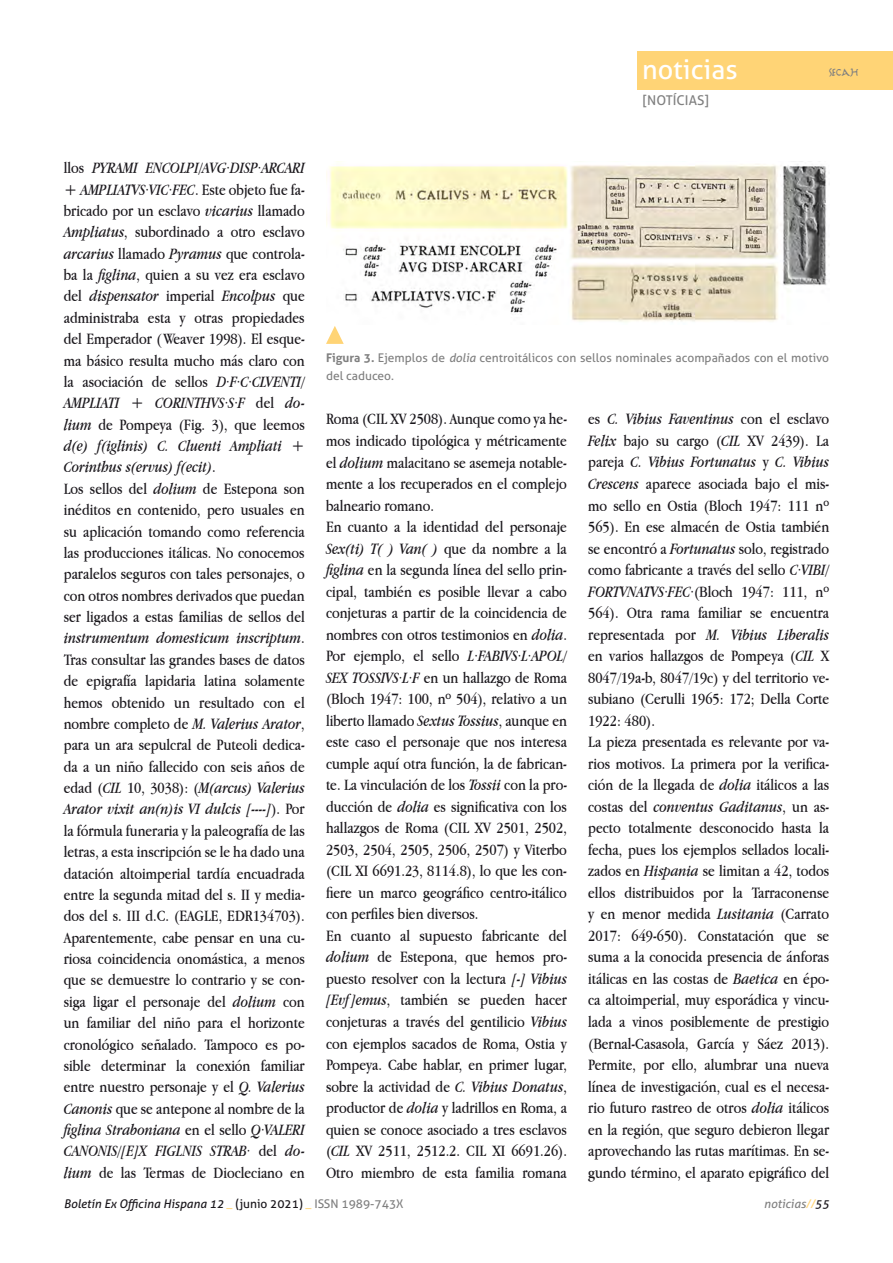
<style>
.page{position:relative;width:893px;height:1263px;background:#fff}
.page>*{position:absolute;margin:0;border:0;box-sizing:border-box;transform-origin:0 0}
.t1{font:27px "Aller";color:#fff}
.t2{font:18px "Marathon II";color:#808080}
.t3{font:16.5px/21.5px "Apple Garamond";color:#1a171c}
.t4{font:13.5px "Aller";color:#808080}
.t5{font:12px/18px "Aller";color:#808080}
.t6{font:italic 12px "Aller";color:#1a171c}
.t7{font:italic 12px "Aller";color:#808080}
.s1{font-style:italic}
.s2{font-weight:700}
.s3{font-style:normal;color:#ffd476}
.s4{font-style:normal}
.s5{font-style:normal;color:#808080}
.s6{color:#ffd476}
.s7{color:#1a171c}
</style>
<div class="page">
<div style="left:638px;top:51px;width:255px;height:38px;background:#ffd476"></div>
<svg style="left:326px;top:326px;width:18px;height:18px"></svg>
<img style="left:326px;top:164px;width:503px;height:158px">
<h1 class="t1" style="left:642px;top:53px;width:97px">noticias</h1>
<p class="t2" style="left:829px;top:64px;width:31px">secah</p>
<p class="t4" style="left:643px;top:92px;width:67px">[NOTÍCIAS]</p>
<p class="t3" style="left:64px;top:157px;width:242px">llos <span class="s1">PYRAMI ENCOLPI/AVG·DISP·ARCARI </span>+ <span class="s1">AMPLIATVS·VIC·FEC</span>. Este objeto fue fa&shy;bricado por un esclavo <span class="s1">vicarius</span> llamado <span class="s1">Ampliatus</span>, subordinado a otro esclavo <span class="s1">arcarius</span> llamado <span class="s1">Pyramus</span> que controla&shy;ba la <span class="s1">figlina</span>, quien a su vez era esclavo del <span class="s1">dispensator</span> imperial <span class="s1">Encolpus</span> que administraba esta y otras propiedades del Emperador (Weaver 1998). El esque&shy;ma básico resulta mucho más claro con la asociación de sellos <span class="s1">D·F·C·CLVENTI/ AMPLIATI</span> + <span class="s1">CORINTHVS·S·F</span> del <span class="s1">do&shy;lium</span> de Pompeya (Fig. 3), que leemos <span class="s1">d(e) f(iglinis) C. Cluenti Ampliati</span> + <span class="s1">Corinthus s(ervus) f(ecit)</span>.<br>Los sellos del <span class="s1">dolium</span> de Estepona son inéditos en contenido, pero usuales en su aplicación tomando como referencia las producciones itálicas. No conocemos paralelos seguros con tales personajes, o con otros nombres derivados que puedan ser ligados a estas familias de sellos del <span class="s1">instrumentum domesticum inscriptum</span>.<br>Tras consultar las grandes bases de datos de epigrafía lapidaria latina solamente hemos obtenido un resultado con el nombre completo de <span class="s1">M. Valerius Arator</span>, para un ara sepulcral de Puteoli dedica&shy;da a un niño fallecido con seis años de edad (<span class="s1">CIL</span> 10, 3038): (<span class="s1">M(arcus) Valerius Arator vixit an(n)is VI dulcis [----]</span>). Por la fórmula funeraria y la paleografía de las letras, a esta inscripción se le ha dado una datación altoimperial tardía encuadrada entre la segunda mitad del s. II y media&shy;dos del s. III d.C. (EAGLE, EDR134703).<br>Aparentemente, cabe pensar en una cu&shy;riosa coincidencia onomástica, a menos que se demuestre lo contrario y se con&shy;siga ligar el personaje del <span class="s1">dolium</span> con un familiar del niño para el horizonte cronológico señalado. Tampoco es po&shy;sible determinar la conexión familiar entre nuestro personaje y el <span class="s1">Q. Valerius Canonis</span> que se antepone al nombre de la <span class="s1">figlina Straboniana</span> en el sello <span class="s1">Q·VALERI CANONIS/[E]X FIGLNIS STRAB</span>· del <span class="s1">do&shy;lium</span> de las Termas de Diocleciano en</p>
<p class="t5" style="left:326px;top:349px;width:505px"><span class="s2">Figura 3.</span> Ejemplos de <span class="s1">dolia</span> centroitálicos con sellos nominales acompañados con el motivo del caduceo.</p>
<p class="t3" style="left:326px;top:408px;width:242px">Roma (CIL XV 2508). Aunque como ya he&shy;mos indicado tipológica y métricamente el <span class="s1">dolium</span> malacitano se asemeja notable&shy;mente a los recuperados en el complejo balneario romano.<br>En cuanto a la identidad del personaje <span class="s1">Sex(ti) T( ) Van( )</span> que da nombre a la <span class="s1">figlina</span> en la segunda línea del sello prin&shy;cipal, también es posible llevar a cabo conjeturas a partir de la coincidencia de nombres con otros testimonios en <span class="s1">dolia</span>.<br>Por ejemplo, el sello <span class="s1">L·FABIVS·L·APOL/ SEX TOSSIVS·L·F</span> en un hallazgo de Roma (Bloch 1947: 100, nº 504), relativo a un liberto llamado <span class="s1">Sextus Tossius</span>, aunque en este caso el personaje que nos interesa cumple aquí otra función, la de fabrican&shy;te. La vinculación de los <span class="s1">Tossii</span> con la pro&shy;ducción de <span class="s1">dolia</span> es significativa con los hallazgos de Roma (CIL XV 2501, 2502, 2503, 2504, 2505, 2506, 2507) y Viterbo (CIL XI 6691.23, 8114.8), lo que les con&shy;fiere un marco geográfico centro-itálico con perfiles bien diversos.<br>En cuanto al supuesto fabricante del <span class="s1">dolium</span> de Estepona, que hemos pro&shy;puesto resolver con la lectura <span class="s1">[-] Vibius [Evf]emus</span>, también se pueden hacer conjeturas a través del gentilicio <span class="s1">Vibius </span>con ejemplos sacados de Roma, Ostia y Pompeya. Cabe hablar, en primer lugar, sobre la actividad de <span class="s1">C. Vibius Donatus</span>, productor de <span class="s1">dolia</span> y ladrillos en Roma, a quien se conoce asociado a tres esclavos (<span class="s1">CIL</span> XV 2511, 2512.2. CIL XI 6691.26).<br>Otro miembro de esta familia romana</p>
<p class="t3" style="left:588px;top:408px;width:242px">es <span class="s1">C. Vibius Faventinus</span> con el esclavo <span class="s1">Felix</span> bajo su cargo (<span class="s1">CIL</span> XV 2439). La pareja <span class="s1">C. Vibius Fortunatus</span> y <span class="s1">C. Vibius Crescens</span> aparece asociada bajo el mis&shy;mo sello en Ostia (Bloch 1947: 111 nº 565). En ese almacén de Ostia también se encontró a <span class="s1">Fortunatus</span> solo, registrado como fabricante a través del sello <span class="s1">C·VIBI/ FORTVNATVS·FEC</span>·(Bloch 1947: 111, nº 564). Otra rama familiar se encuentra representada por <span class="s1">M. Vibius Liberalis </span>en varios hallazgos de Pompeya (<span class="s1">CIL</span> X 8047/19a-b, 8047/19c) y del territorio ve&shy;subiano (Cerulli 1965: 172; Della Corte 1922: 480).<br>La pieza presentada es relevante por va&shy;rios motivos. La primera por la verifica&shy;ción de la llegada de <span class="s1">dolia</span> itálicos a las costas del <span class="s1">conventus Gaditanus</span>, un as&shy;pecto totalmente desconocido hasta la fecha, pues los ejemplos sellados locali&shy;zados en <span class="s1">Hispania</span> se limitan a 42, todos ellos distribuidos por la Tarraconense y en menor medida <span class="s1">Lusitania</span> (Carrato 2017: 649-650). Constatación que se suma a la conocida presencia de ánforas itálicas en las costas de <span class="s1">Baetica</span> en épo&shy;ca altoimperial, muy esporádica y vincu&shy;lada a vinos posiblemente de prestigio (Bernal-Casasola, García y Sáez 2013).<br>Permite, por ello, alumbrar una nueva línea de investigación, cual es el necesa&shy;rio futuro rastreo de otros <span class="s1">dolia</span> itálicos en la región, que seguro debieron llegar aprovechando las rutas marítimas. En se&shy;gundo término, el aparato epigráfico del</p>
<p class="t6" style="left:64px;top:1196px;width:341px">Boletín Ex Officina Hispana 12 <span class="s3">_</span> <span class="s4">(junio 2021)</span> <span class="s3">_</span> <span class="s5">ISSN 1989-743X</span></p>
<p class="t7" style="left:764px;top:1196px;width:67px">noticias<span class="s6">//</span><span class="s7">55</span></p>
</div>
